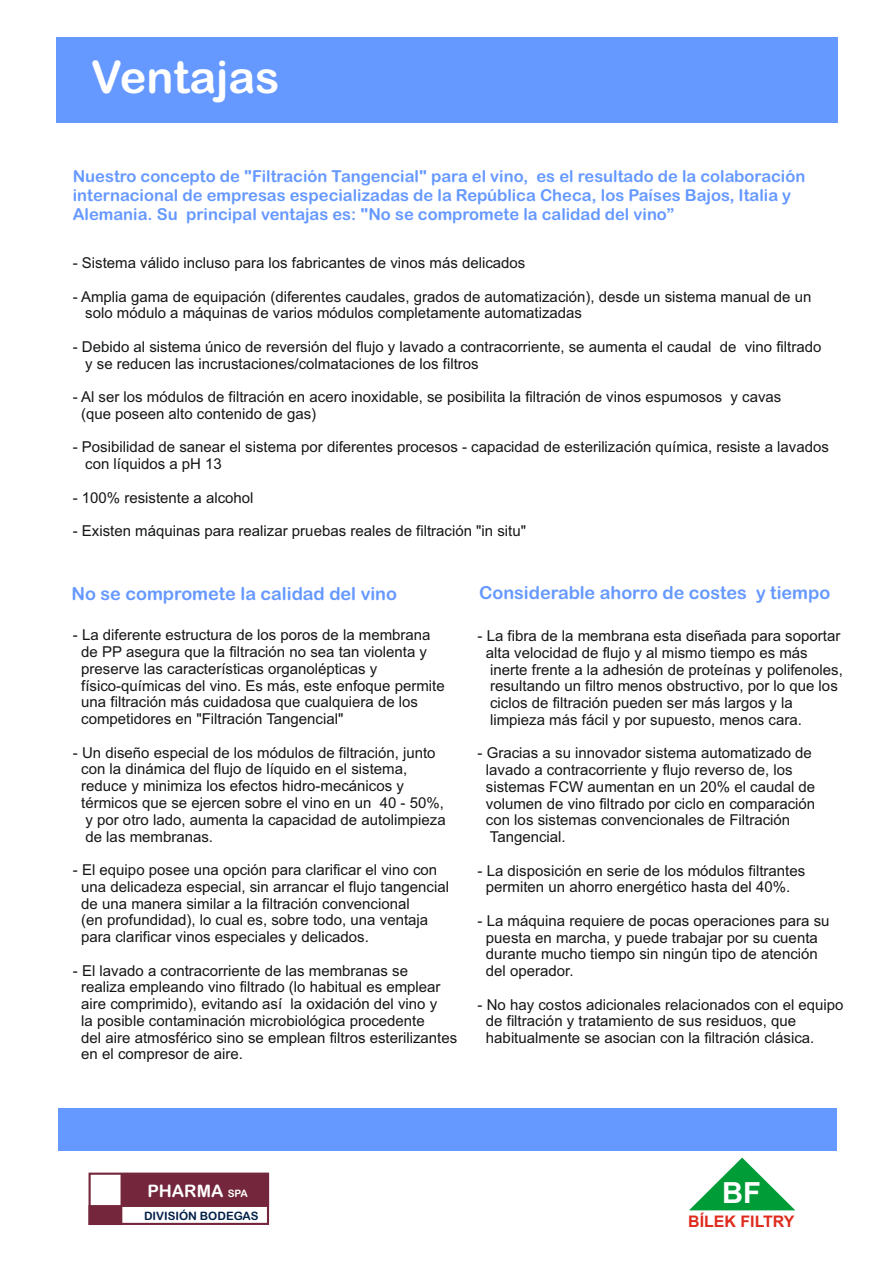
<style>
.page{position:relative;width:893px;height:1263px;background:#fff}
.page>*{position:absolute;margin:0;border:0;box-sizing:border-box;transform-origin:0 0}
.t1{font:60px "Arial Rounded MT Bold";letter-spacing:.005em;color:#fff}
.t2{font:45px "Arial Rounded MT Bold";color:#fff}
.t3{font:700 29.1px "Arial";color:#fff}
.t4{font:18px "Arial Rounded MT Bold";color:#69f}
.t5{font:17.25px "Arial Rounded MT Bold";color:#fff}
.t6{font:16.5px/19px "Arial Rounded MT Bold";color:#69f}
.t7{font:700 15.9px "Arial";color:#dd2b1c}
.t8{font:15px/16.8px "Arial";color:#151616}
.t9{font:11.55px "Arial Rounded MT Bold";color:#021f48}
.s1{font-size:10.2px}
</style>
<div class="page">
<div style="left:56px;top:38px;width:782px;height:85px;background:#69f"></div>
<div style="left:58px;top:1108px;width:778px;height:42px;background:#69f"></div>
<svg style="left:689px;top:1157px;width:106px;height:53px"></svg>
<div style="left:88px;top:1205px;width:34px;height:20px;background:#74273c;border:2px solid #74273c"></div>
<div style="left:121px;top:1173px;width:148px;height:34px;background:#74273c"></div>
<div style="left:89px;top:1172px;width:180px;height:53px;border:2px solid #74273c"></div>
<h1 class="t1" style="left:54px;top:38px;width:382px">Aplicaciónes</h1>
<h2 class="t2" style="left:91px;top:61px;width:190px">Ventajas</h2>
<p class="t6" style="left:73px;top:168px;width:734px">Nuestro concepto de "Filtración Tangencial" para el vino, es el resultado de la colaboración internacional de empresas especializadas de la República Checa, los Países Bajos, Italia y<br>Alemania. Su principal ventajas es: "No se compromete la calidad del vino”</p>
<p class="t8" style="left:73px;top:256px;width:454px">- Sistema válido incluso para los fabricantes de vinos más delicados</p>
<p class="t8" style="left:85px;top:289px;width:728px;text-indent:-13px">- Amplia gama de equipación (diferentes caudales, grados de automatización), desde un sistema manual de un solo módulo a máquinas de varios módulos completamente automatizadas</p>
<p class="t8" style="left:85px;top:339px;width:738px;text-indent:-13px">- Debido al sistema único de reversión del flujo y lavado a contracorriente, se aumenta el caudal de vino filtrado y se reducen las incrustaciones/colmataciones de los filtros</p>
<p class="t8" style="left:81px;top:390px;width:702px;text-indent:-8px">- Al ser los módulos de filtración en acero inoxidable, se posibilita la filtración de vinos espumosos y cavas (que poseen alto contenido de gas)</p>
<p class="t8" style="left:85px;top:440px;width:745px;text-indent:-13px">- Posibilidad de sanear el sistema por diferentes procesos - capacidad de esterilización química, resiste a lavados con líquidos a pH 13</p>
<p class="t8" style="left:73px;top:490px;width:182px">- 100% resistente a alcohol</p>
<p class="t8" style="left:73px;top:524px;width:455px">- Existen máquinas para realizar pruebas reales de filtración "in situ"</p>
<p class="t4" style="left:71px;top:586px;width:327px">No se compromete la calidad del vino</p>
<p class="t4" style="left:479px;top:586px;width:353px">Considerable ahorro de costes y tiempo</p>
<p class="t8" style="left:486px;top:629px;width:358px;text-indent:-8px">- La fibra de la membrana esta diseñada para soportar alta velocidad de flujo y al mismo tiempo es más inerte frente a la adhesión de proteínas y polifenoles, resultando un filtro menos obstructivo, por lo que los ciclos de filtración pueden ser más largos y la limpieza más fácil y por supuesto, menos cara.</p>
<p class="t8" style="left:486px;top:746px;width:331px;text-indent:-8px">- Gracias a su innovador sistema automatizado de lavado a contracorriente y flujo reverso de, los sistemas FCW aumentan en un 20% el caudal de volumen de vino filtrado por ciclo en comparación con los sistemas convencionales de Filtración Tangencial.</p>
<p class="t8" style="left:478px;top:863px;width:329px;text-align:center">- La disposición en serie de los módulos filtrantes permiten un ahorro energético hasta del 40%.</p>
<p class="t8" style="left:486px;top:913px;width:345px;text-indent:-8px">- La máquina requiere de pocas operaciones para su puesta en marcha, y puede trabajar por su cuenta durante mucho tiempo sin ningún tipo de atención del operador.</p>
<p class="t8" style="left:486px;top:997px;width:359px;text-indent:-8px">- No hay costos adicionales relacionados con el equipo de filtración y tratamiento de sus residuos, que habitualmente se asocian con la filtración clásica.</p>
<p class="t8" style="left:81px;top:628px;width:365px;text-indent:-8px">- La diferente estructura de los poros de la membrana de PP asegura que la filtración no sea tan violenta y preserve las características organolépticas y físico-químicas del vino. Es más, este enfoque permite una filtración más cuidadosa que cualquiera de los competidores en "Filtración Tangencial"</p>
<p class="t8" style="left:81px;top:745px;width:366px;text-indent:-8px">- Un diseño especial de los módulos de filtración, junto con la dinámica del flujo de líquido en el sistema, reduce y minimiza los efectos hidro-mecánicos y térmicos que se ejercen sobre el vino en un 40 - 50%, y por otro lado, aumenta la capacidad de autolimpieza de las membranas.</p>
<p class="t8" style="left:81px;top:863px;width:369px;text-indent:-8px">- El equipo posee una opción para clarificar el vino con una delicadeza especial, sin arrancar el flujo tangencial de una manera similar a la filtración convencional<br>(en profundidad), lo cual es, sobre todo, una ventaja para clarificar vinos especiales y delicados.</p>
<p class="t8" style="left:81px;top:963px;width:377px;text-indent:-8px">- El lavado a contracorriente de las membranas se<br>realiza empleando vino filtrado (lo habitual es emplear aire comprimido), evitando así la oxidación del vino y<br>la posible contaminación microbiológica procedente<br>del aire atmosférico sino se emplean filtros esterilizantes en el compresor de aire.</p>
<p class="t5" style="left:147px;top:1184px;width:102px">PHARMA <span class="s1">SPA</span></p>
<p class="t9" style="left:144px;top:1212px;width:116px">DIVISIÓN BODEGAS</p>
<h3 class="t3" style="left:722px;top:1181px;width:40px">BF</h3>
<p class="t7" style="left:688px;top:1216px;width:108px">BÍLEK FILTRY</p>
</div>
